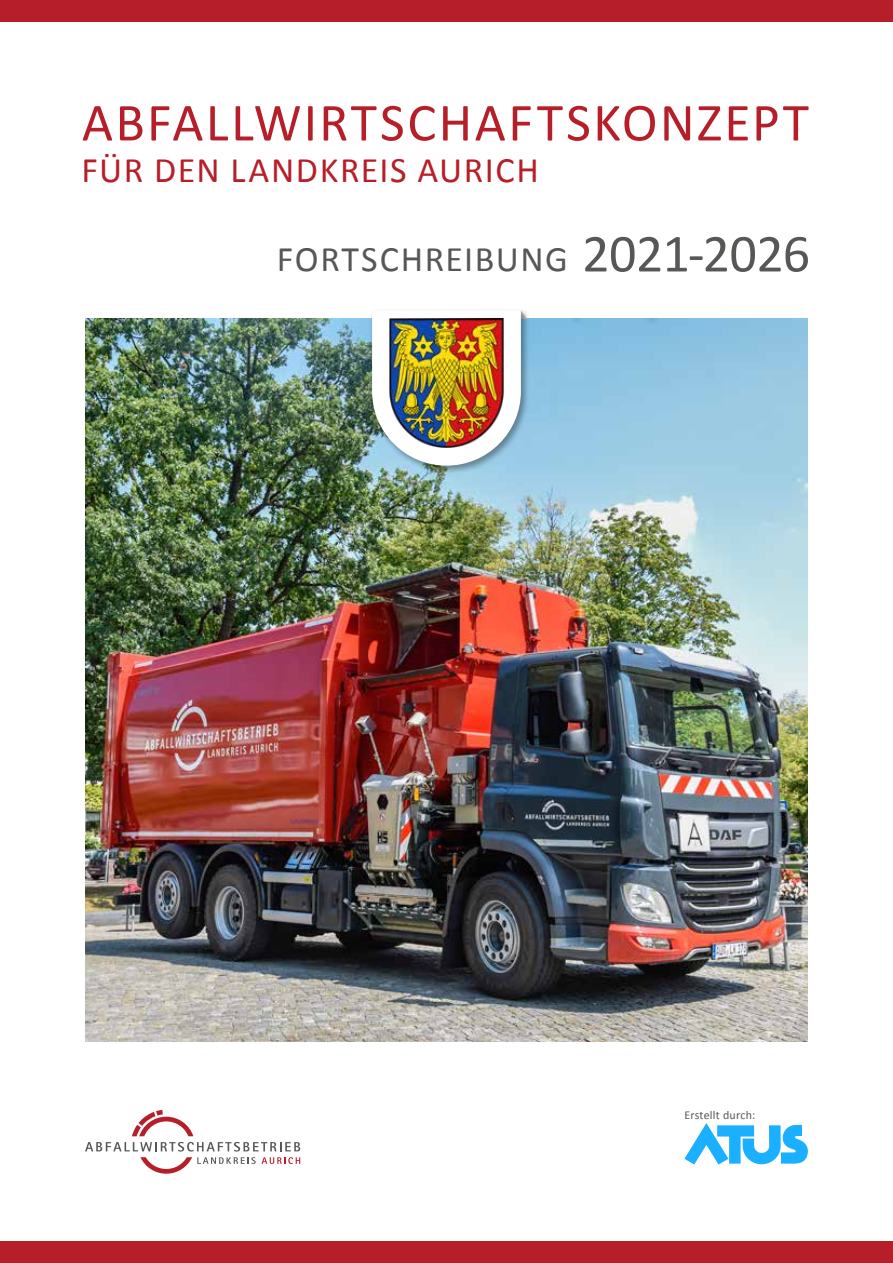
<style>
.page{position:relative;width:893px;height:1263px;background:#fff}
.page>*{position:absolute;margin:0;border:0;box-sizing:border-box;transform-origin:0 0}
.t1{font:54px "Calibri";letter-spacing:.04em;color:#b61f29}
.t2{font:36px "Calibri";letter-spacing:.045em;color:#575756}
.t3{font:36px "Calibri";letter-spacing:.04em;color:#b61f29}
.t4{font:12px "Calibri";letter-spacing:.02em;color:#575756}
.s1{font-size:54px}
</style>
<div class="page">
<img style="left:85px;top:319px;width:723px;height:723px">
<div style="left:0;top:1242px;width:893px;height:21px;background:#b61f29"></div>
<div style="left:0;top:0;width:893px;height:21px;background:#b61f29"></div>
<svg style="left:85px;top:1110px;width:215px;height:64px"></svg>
<svg style="left:684px;top:1123px;width:124px;height:41px"></svg>
<div style="left:370px;top:308px;width:159px;height:166px;background:#000;opacity:.35"></div>
<svg style="left:372px;top:310px;width:155px;height:156px"></svg>
<img style="left:389px;top:319px;width:115px;height:129px">
<p class="t1" style="left:82px;top:85px;width:729px">ABFALLWIRTSCHAFTSKONZEPT</p>
<p class="t3" style="left:81px;top:145px;width:459px">FÜR DEN LANDKREIS AURICH</p>
<p class="t2" style="left:277px;top:234px;width:535px">FORTSCHREIBUNG <span class="s1">2021-2026</span></p>
<p class="t4" style="left:684px;top:1106px;width:73px">Erstellt durch:</p>
</div>
